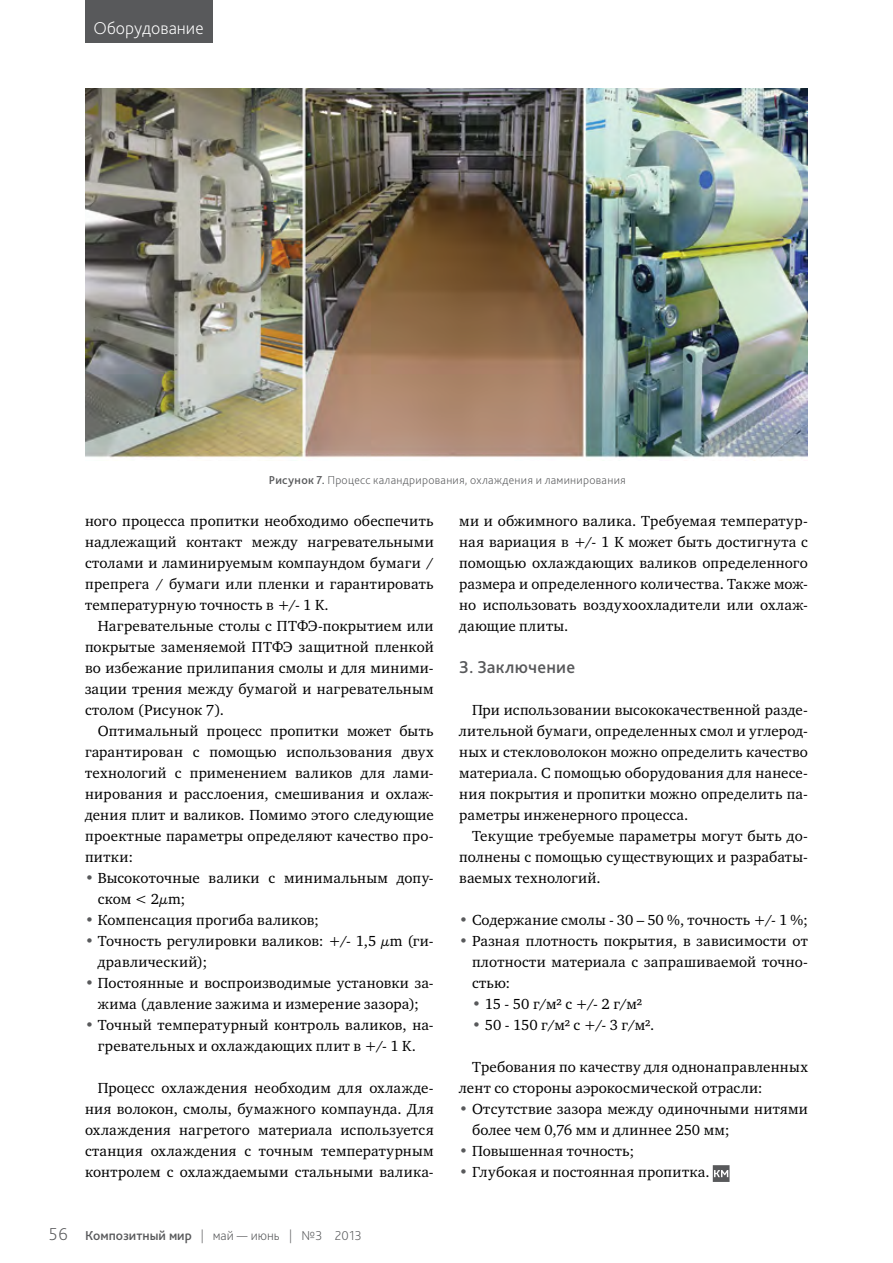
<style>
.page{position:relative;width:893px;height:1263px;background:#fff}
.page>*{position:absolute;margin:0;border:0;box-sizing:border-box;transform-origin:0 0}
.t1{font:200 18px "Bliss Pro";color:#fff}
.t2{font:500 18px "Bliss Pro";letter-spacing:.015em;color:#58595b}
.t3{font:15px/21px "Charter ITC";letter-spacing:.02em;color:#000;text-align:justify}
.t4{font:200 13.5px "Bliss Pro";color:#58595b}
.t5{font:200 12px "Bliss Pro";letter-spacing:.025em;color:#58595b}
.s1{font-weight:500}
.s2{color:#58595b}
.s3{font-size:18px}
</style>
<div class="page">
<div style="left:85px;top:0;width:127px;height:43px;background:#58595b"></div>
<img style="left:85px;top:88px;width:722px;height:370px">
<svg style="left:713px;top:1165px;width:16px;height:17px"></svg>
<p class="t1" style="left:94px;top:17px;width:112px">Оборудование</p>
<p class="t5" style="left:269px;top:473px;width:358px"><span class="s1">Рисунок 7.</span> Процесс каландрирования, охлаждения и ламинирования</p>
<p class="t3" style="left:85px;top:510px;width:350px">ного процесса пропитки необходимо обеспечить надлежащий контакт между нагревательными столами и ламинируемым компаундом бумаги / препрега / бумаги или пленки и гарантировать температурную точность в +/- 1 K.</p>
<p class="t3" style="left:85px;top:615px;width:350px;text-indent:13px">Нагревательные столы с ПТФЭ-покрытием или покрытые заменяемой ПТФЭ защитной пленкой во избежание прилипания смолы и для миними&shy;зации трения между бумагой и нагревательным столом (Рисунок 7).</p>
<p class="t3" style="left:85px;top:720px;width:350px;text-indent:13px">Оптимальный процесс пропитки может быть гарантирован с помощью использования двух технологий с применением валиков для лами&shy;нирования и расслоения, смешивания и охлаж&shy;дения плит и валиков. Помимо этого следующие проектные параметры определяют качество про&shy;питки:</p>
<p class="t3" style="left:98px;top:867px;width:337px;text-indent:-13px"><span class="s2">•</span> Высокоточные валики с минимальным допу&shy;ском &lt; 2µm;</p>
<p class="t3" style="left:85px;top:909px;width:235px"><span class="s2">•</span> Компенсация прогиба валиков;</p>
<p class="t3" style="left:98px;top:930px;width:337px;text-indent:-13px"><span class="s2">•</span> Точность регулировки валиков: +/- 1,5 µm (ги&shy;дравлический);</p>
<p class="t3" style="left:85px;top:972px;width:350px;text-align:center"><span class="s2">•</span> Постоянные и воспроизводимые установки за&shy;жима (давление зажима и измерение зазора);</p>
<p class="t3" style="left:85px;top:1014px;width:350px;text-align:center"><span class="s2">•</span> Точный температурный контроль валиков, на&shy;гревательных и охлаждающих плит в +/- 1 K.</p>
<p class="t3" style="left:85px;top:1077px;width:350px;text-indent:13px">Процесс охлаждения необходим для охлажде&shy;ния волокон, смолы, бумажного компаунда. Для охлаждения нагретого материала используется станция охлаждения с точным температурным контролем с охлаждаемыми стальными валика-</p>
<p class="t4" style="left:49px;top:1226px;width:314px"><span class="s3">56</span> <span class="s1">Композитный мир</span> | май — июнь | №3 2013</p>
<p class="t3" style="left:459px;top:510px;width:350px">ми и обжимного валика. Требуемая температур&shy;ная вариация в +/- 1 K может быть достигнута с помощью охлаждающих валиков определенного размера и определенного количества. Также мож&shy;но использовать воздухоохладители или охлаж&shy;дающие плиты.</p>
<p class="t2" style="left:459px;top:656px;width:117px">3. Заключение</p>
<p class="t3" style="left:459px;top:699px;width:350px;text-indent:13px">При использовании высококачественной разде&shy;лительной бумаги, определенных смол и углерод&shy;ных и стекловолокон можно определить качество материала. С помощью оборудования для нанесе&shy;ния покрытия и пропитки можно определить па&shy;раметры инженерного процесса.</p>
<p class="t3" style="left:459px;top:825px;width:350px;text-indent:13px">Текущие требуемые параметры могут быть до&shy;полнены с помощью существующих и разрабаты&shy;ваемых технологий.</p>
<p class="t3" style="left:459px;top:909px;width:350px"><span class="s2">•</span> Содержание смолы - 30 – 50 %, точность +/- 1 %;</p>
<p class="t3" style="left:472px;top:930px;width:337px;text-indent:-13px"><span class="s2">•</span> Разная плотность покрытия, в зависимости от плотности материала с запрашиваемой точно&shy;стью:</p>
<p class="t3" style="left:472px;top:993px;width:172px"><span class="s2">•</span> 15 - 50 г/м² с +/- 2 г/м²</p>
<p class="t3" style="left:472px;top:1014px;width:184px"><span class="s2">•</span> 50 - 150 г/м² с +/- 3 г/м².</p>
<p class="t3" style="left:459px;top:1056px;width:350px;text-indent:13px">Требования по качеству для однонаправленных лент со стороны аэрокосмической отрасли:</p>
<p class="t3" style="left:472px;top:1098px;width:337px;text-indent:-13px"><span class="s2">•</span> Отсутствие зазора между одиночными нитями более чем 0,76 мм и длиннее 250 мм;</p>
<p class="t3" style="left:459px;top:1140px;width:177px"><span class="s2">•</span> Повышенная точность;</p>
<p class="t3" style="left:459px;top:1161px;width:252px"><span class="s2">•</span> Глубокая и постоянная пропитка.</p>
</div>
